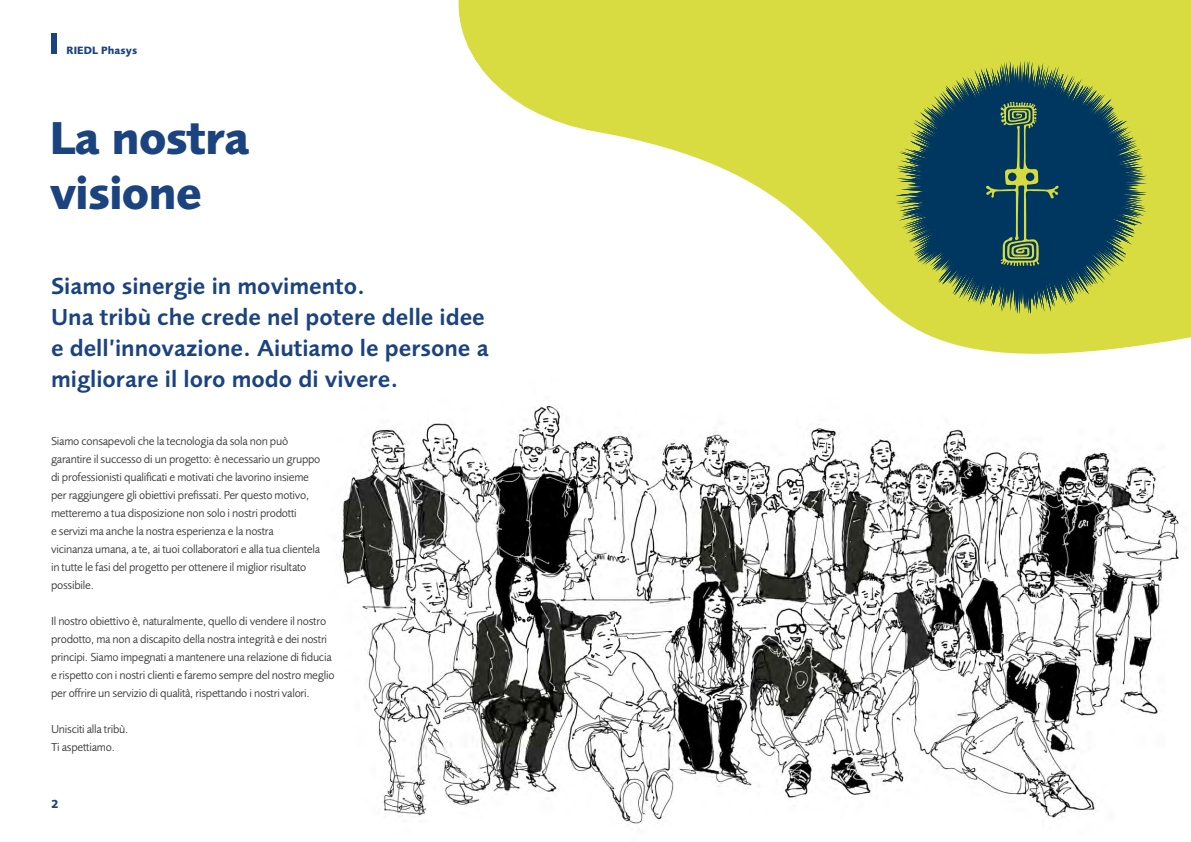
<style>
.page{position:relative;width:1191px;height:842px;background:#fff}
.page>*{position:absolute;margin:0;border:0;box-sizing:border-box;transform-origin:0 0}
.t1{font:700 47.8px/55px "Foundry Sans OT2";letter-spacing:-.025em;color:#1b4380}
.t2{font:600 24px/31px "Foundry Sans OT2";color:#1b4380}
.t3{font:12px/18px "Foundry Sans OT2";letter-spacing:-.02em;color:#3e3d40}
.t4{font:700 12px "Foundry Sans OT2";color:#1b4380}
.t5{font:700 11px "Foundry Sans OT2";letter-spacing:.01em;color:#1b4380}
</style>
<div class="page">
<div style="left:51px;top:33px;width:5px;height:21px;background:#1b4380"></div>
<img style="left:338px;top:430px;width:841px;height:394px">
<svg style="left:378px;top:0;width:813px;height:481px"></svg>
<svg style="left:895px;top:60px;width:163px;height:206px;background:#406756"></svg>
<p class="t5" style="left:67px;top:41px;width:72px">RIEDL Phasys</p>
<h1 class="t1" style="left:50px;top:106px;width:201px">La nostra visione</h1>
<h2 class="t2" style="left:51px;top:268px;width:439px">Siamo sinergie in movimento.<br>Una tribù che crede nel potere delle idee e dell’innovazione. Aiutiamo le persone a migliorare il loro modo di vivere.</h2>
<p class="t3" style="left:51px;top:431px;width:271px">Siamo consapevoli che la tecnologia da sola non può garantire il successo di un progetto: è necessario un gruppo di professionisti qualificati e motivati che lavorino insieme per raggiungere gli obiettivi prefissati. Per questo motivo, metteremo a tua disposizione non solo i nostri prodotti<br>e servizi ma anche la nostra esperienza e la nostra<br>vicinanza umana, a te, ai tuoi collaboratori e alla tua clientela in tutte le fasi del progetto per ottenere il miglior risultato possibile.</p>
<p class="t3" style="left:51px;top:611px;width:285px">Il nostro obiettivo è, naturalmente, quello di vendere il nostro prodotto, ma non a discapito della nostra integrità e dei nostri principi. Siamo impegnati a mantenere una relazione di fiducia e rispetto con i nostri clienti e faremo sempre del nostro meglio per offrire un servizio di qualità, rispettando i nostri valori.</p>
<p class="t3" style="left:51px;top:719px;width:79px">Unisciti alla tribù.<br>Ti aspettiamo.</p>
<p class="t4" style="left:51px;top:794px;width:9px">2</p>
</div>
